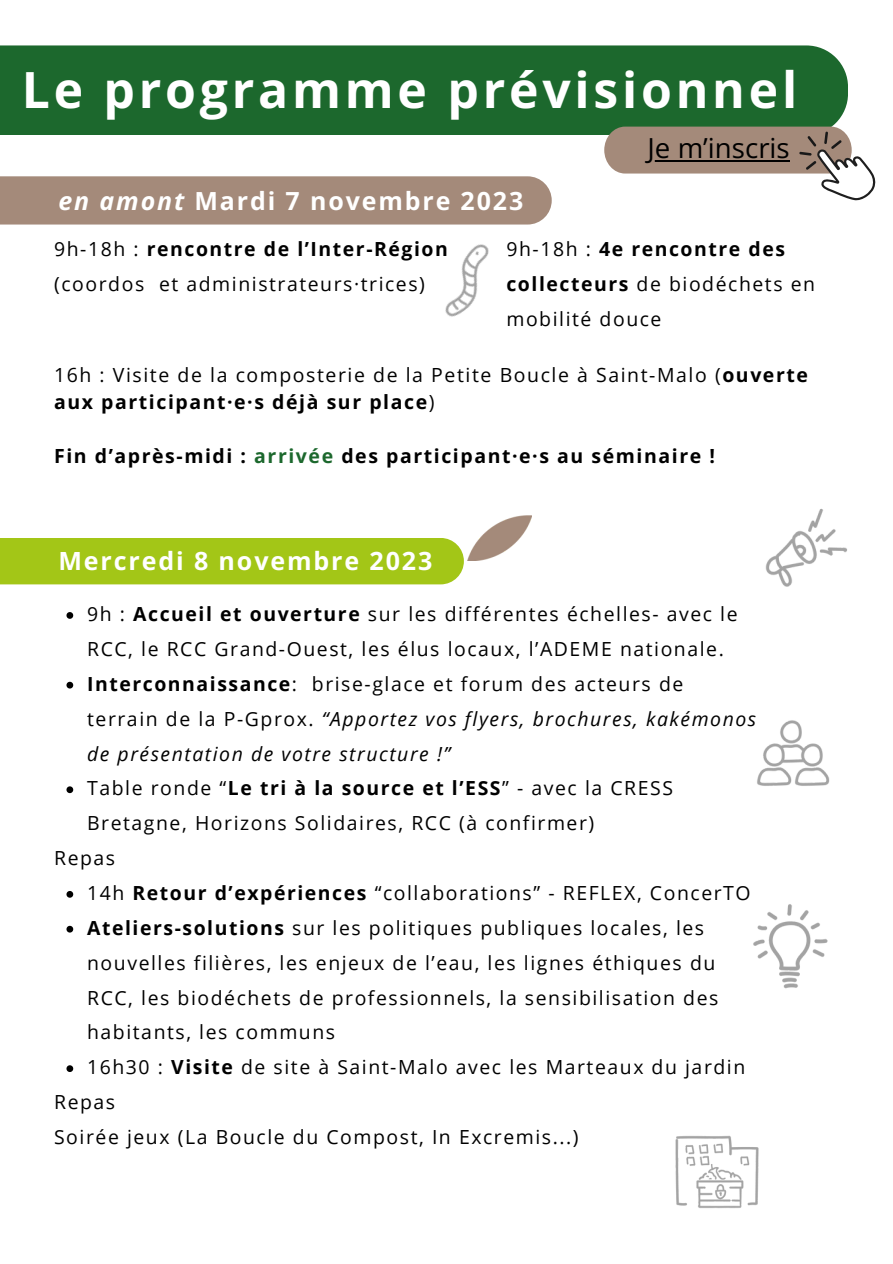
<style>
.page{position:relative;width:893px;height:1264px;background:#fff}
.page>*{position:absolute;margin:0;border:0;box-sizing:border-box;transform-origin:0 0}
.t1{font:700 49.8px "Open Sans";letter-spacing:.075em;color:#fff}
.t2{font:27.6px "Open Sans";color:#000}
.t3{font:700 25.05px "Open Sans";letter-spacing:.075em;color:#fff}
.t4{font:700 24.9px "Open Sans";letter-spacing:.075em;color:#fff}
.t5{font:19.5px/27px "Open Sans";letter-spacing:.08em;color:#000}
.t6{font:700 19.5px "Open Sans";letter-spacing:.08em;color:#000}
.t7{font:19.35px/34.8px "Open Sans";letter-spacing:.08em;color:#000}
.t8{font:italic 19.35px/34.8px "Open Sans";letter-spacing:.08em;color:#000}
.s1{font-style:italic}
.s2{font-weight:700}
.s3{color:#1c682d}
.s4{font-weight:700;font-style:normal}
.s5{font-style:normal}
</style>
<div class="page">
<img style="left:675px;top:1135px;width:84px;height:73px">
<img style="left:445px;top:244px;width:44px;height:73px">
<img style="left:753px;top:904px;width:75px;height:85px">
<img style="left:765px;top:508px;width:82px;height:79px">
<img style="left:757px;top:720px;width:73px;height:66px">
<svg style="left:66px;top:612px;width:7px;height:7px"></svg>
<svg style="left:66px;top:681px;width:7px;height:7px"></svg>
<svg style="left:66px;top:786px;width:7px;height:7px"></svg>
<svg style="left:66px;top:891px;width:7px;height:6px"></svg>
<svg style="left:66px;top:925px;width:7px;height:7px"></svg>
<svg style="left:66px;top:1065px;width:7px;height:7px"></svg>
<div style="left:0;top:45px;width:848px;height:90px;background:#1c682d"></div>
<div style="left:0;top:176px;width:551px;height:48px;background:#a48a7a"></div>
<div style="left:0;top:538px;width:464px;height:46px;background:#a3c617"></div>
<img style="left:467px;top:515px;width:64px;height:45px">
<svg style="left:604px;top:127px;width:272px;height:74px"></svg>
<hr style="left:647px;top:160px;width:142px;height:1px;background:#000">
<p class="t1" style="left:22px;top:55px;width:776px">Le programme prévisionnel</p>
<p class="t4" style="left:58px;top:183px;width:466px"><span class="s1">en amont</span> Mardi 7 novembre 2023</p>
<p class="t2" style="left:647px;top:128px;width:144px">Je m’inscris</p>
<p class="t7" style="left:54px;top:231px;width:395px">9h-18h : <span class="s2">rencontre de l’Inter-Région </span>(coordos et administrateurs·trices)</p>
<p class="t7" style="left:506px;top:231px;width:310px">9h-18h : <span class="s2">4e rencontre des collecteurs</span> de biodéchets en mobilité douce</p>
<p class="t5" style="left:54px;top:361px;width:755px">16h : Visite de la composterie de la Petite Boucle à Saint-Malo (<span class="s2">ouverte aux participant·e·s déjà sur place</span>)</p>
<p class="t6" style="left:54px;top:442px;width:662px">Fin d’après-midi : <span class="s3">arrivée</span> des participant·e·s au séminaire !</p>
<p class="t3" style="left:58px;top:543px;width:375px">Mercredi 8 novembre 2023</p>
<p class="t7" style="left:87px;top:596px;width:652px">9h : <span class="s2">Accueil et ouverture</span> sur les différentes échelles- avec le<br>RCC, le RCC Grand-Ouest, les élus locaux, l’ADEME nationale.</p>
<p class="t8" style="left:87px;top:666px;width:670px"><span class="s4">Interconnaissance</span><span class="s5">: brise-glace et forum des acteurs de terrain de la P-Gprox.</span> “Apportez vos flyers, brochures, kakémonos de présentation de votre structure !”</p>
<p class="t7" style="left:87px;top:770px;width:587px">Table ronde “<span class="s2">Le tri à la source et l’ESS</span>” - avec la CRESS<br>Bretagne, Horizons Solidaires, RCC (à confirmer)</p>
<p class="t7" style="left:54px;top:840px;width:63px">Repas</p>
<p class="t7" style="left:87px;top:875px;width:665px">14h <span class="s2">Retour d’expériences</span> “collaborations” - REFLEX, ConcerTO</p>
<p class="t7" style="left:87px;top:909px;width:632px"><span class="s2">Ateliers-solutions</span> sur les politiques publiques locales, les nouvelles filières, les enjeux de l’eau, les lignes éthiques du RCC, les biodéchets de professionnels, la sensibilisation des habitants, les communs</p>
<p class="t7" style="left:87px;top:1049px;width:659px">16h30 : <span class="s2">Visite</span> de site à Saint-Malo avec les Marteaux du jardin</p>
<p class="t7" style="left:54px;top:1084px;width:63px">Repas</p>
<p class="t7" style="left:54px;top:1119px;width:526px">Soirée jeux (La Boucle du Compost, In Excremis...)</p>
</div>
